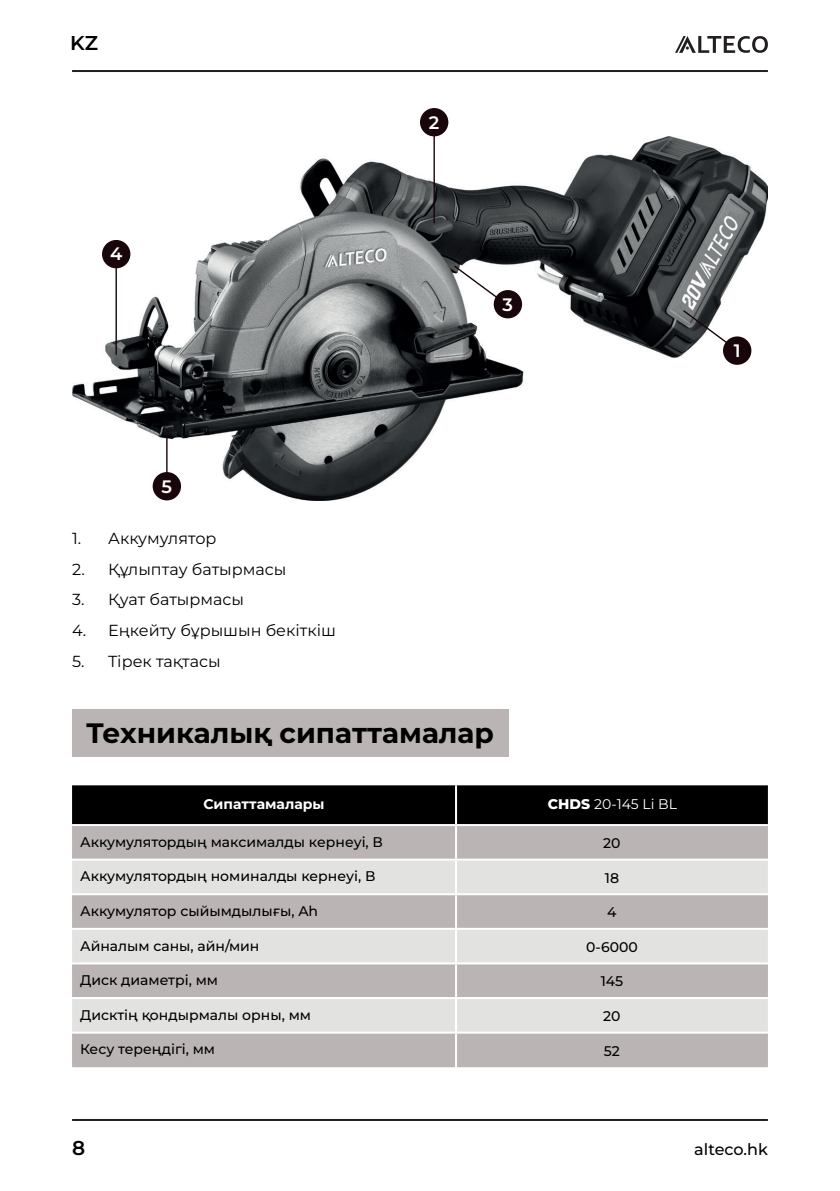
<style>
.page{position:relative;width:840px;height:1191px;background:#fff}
.page>*{position:absolute;margin:0;border:0;box-sizing:border-box;transform-origin:0 0}
.t1{font:700 28px "Montserrat";color:#000}
.t2{font:600 20px "Montserrat";color:#000}
.t3{font:600 18px "Montserrat";color:#fff}
.t4{font:16px "Montserrat";color:#000}
.t5{font:500 16px "Montserrat";color:#000}
.t6{font:500 14px "Montserrat";color:#000}
.t7{font:14px "Montserrat";color:#fff}
.t8{font:700 14px "Montserrat";color:#fff}
.s1{font-weight:800}
</style>
<div class="page">
<hr style="left:72px;top:1119px;width:695px;height:2px;background:#231f20">
<hr style="left:72px;top:70px;width:695px;height:2px;background:#231f20">
<svg style="left:675px;top:36px;width:92px;height:17px"></svg>
<img style="left:72px;top:136px;width:695px;height:364px">
<hr style="left:433px;top:122px;width:1px;height:101px;background:#17050b">
<div style="left:420px;top:108px;width:28px;height:28px;background:#18060b;border-radius:50%"></div>
<svg style="left:452px;top:264px;width:57px;height:43px"></svg>
<div style="left:493px;top:290px;width:29px;height:28px;background:#18060b;border-radius:50%"></div>
<hr style="left:115px;top:254px;width:2px;height:101px;background:#17050b">
<div style="left:102px;top:240px;width:28px;height:28px;background:#18060b;border-radius:50%"></div>
<hr style="left:166px;top:436px;width:1px;height:50px;background:#17050b">
<div style="left:153px;top:472px;width:28px;height:28px;background:#18060b;border-radius:50%"></div>
<svg style="left:681px;top:309px;width:57px;height:43px"></svg>
<div style="left:722px;top:336px;width:29px;height:29px;background:#18060b;border-radius:50%"></div>
<div style="left:72px;top:785px;width:695px;height:39px;background:#000"></div>
<div style="left:72px;top:826px;width:695px;height:241px;background:#bab5b4"></div>
<svg style="left:72px;top:860px;width:695px;height:171px;background:#d2d0cf"></svg>
<hr style="left:455px;top:785px;width:2px;height:39px;background:#fff">
<hr style="left:455px;top:826px;width:2px;height:32px;background:#fff">
<hr style="left:72px;top:858px;width:384px;height:2px;background:#fff">
<hr style="left:456px;top:858px;width:311px;height:2px;background:#fff">
<hr style="left:455px;top:860px;width:2px;height:33px;background:#fff">
<hr style="left:72px;top:893px;width:384px;height:2px;background:#fff">
<hr style="left:456px;top:893px;width:311px;height:2px;background:#fff">
<hr style="left:455px;top:895px;width:2px;height:32px;background:#fff">
<hr style="left:72px;top:927px;width:384px;height:2px;background:#fff">
<hr style="left:456px;top:927px;width:311px;height:2px;background:#fff">
<hr style="left:455px;top:929px;width:2px;height:33px;background:#fff">
<hr style="left:72px;top:962px;width:384px;height:2px;background:#fff">
<hr style="left:456px;top:962px;width:311px;height:2px;background:#fff">
<hr style="left:455px;top:964px;width:2px;height:33px;background:#fff">
<hr style="left:72px;top:997px;width:384px;height:2px;background:#fff">
<hr style="left:456px;top:997px;width:311px;height:2px;background:#fff">
<hr style="left:455px;top:999px;width:2px;height:32px;background:#fff">
<hr style="left:72px;top:1031px;width:384px;height:2px;background:#fff">
<hr style="left:456px;top:1031px;width:311px;height:2px;background:#fff">
<hr style="left:455px;top:1033px;width:2px;height:34px;background:#fff">
<div style="left:72px;top:709px;width:436px;height:48px;background:#bab5b4"></div>
<h2 class="t2" style="left:70px;top:30px;width:29px">KZ</h2>
<p class="t3" style="left:110px;top:242px;width:14px">4</p>
<p class="t3" style="left:428px;top:110px;width:12px">2</p>
<p class="t3" style="left:502px;top:292px;width:12px">3</p>
<p class="t3" style="left:161px;top:474px;width:12px">5</p>
<p class="t4" style="left:72px;top:528px;width:146px">1. Аккумулятор</p>
<p class="t4" style="left:72px;top:558px;width:216px">2. Құлыптау батырмасы</p>
<p class="t4" style="left:72px;top:589px;width:173px">3. Қуат батырмасы</p>
<p class="t4" style="left:72px;top:619px;width:265px">4. Еңкейту бұрышын бекіткіш</p>
<p class="t4" style="left:72px;top:650px;width:150px">5. Тірек тақтасы</p>
<h1 class="t1" style="left:86px;top:714px;width:409px">Техникалық сипаттамалар</h1>
<p class="t8" style="left:203px;top:795px;width:123px">Сипаттамалары</p>
<p class="t7" style="left:547px;top:795px;width:131px"><span class="s1">CHDS</span> 20-145 Li BL</p>
<p class="t6" style="left:80px;top:832px;width:304px">Аккумулятордың максималды кернеуі, В</p>
<p class="t6" style="left:603px;top:833px;width:19px">20</p>
<p class="t6" style="left:80px;top:867px;width:297px">Аккумулятордың номиналды кернеуі, В</p>
<p class="t6" style="left:604px;top:868px;width:16px">18</p>
<p class="t6" style="left:80px;top:901px;width:239px">Аккумулятор сыйымдылығы, Ah</p>
<p class="t6" style="left:607px;top:903px;width:11px">4</p>
<p class="t6" style="left:80px;top:936px;width:181px">Айналым саны, айн/мин</p>
<p class="t6" style="left:586px;top:937px;width:53px">0-6000</p>
<p class="t6" style="left:80px;top:971px;width:139px">Диск диаметрі, мм</p>
<p class="t6" style="left:600px;top:972px;width:24px">145</p>
<p class="t6" style="left:80px;top:1005px;width:232px">Дисктің қондырмалы орны, мм</p>
<p class="t6" style="left:603px;top:1006px;width:19px">20</p>
<p class="t6" style="left:80px;top:1040px;width:136px">Кесу тереңдігі, мм</p>
<p class="t6" style="left:603px;top:1041px;width:18px">52</p>
<p class="t3" style="left:733px;top:338px;width:8px">1</p>
<h2 class="t2" style="left:72px;top:1134px;width:15px">8</h2>
<p class="t5" style="left:693px;top:1138px;width:75px">alteco.hk</p>
</div>
